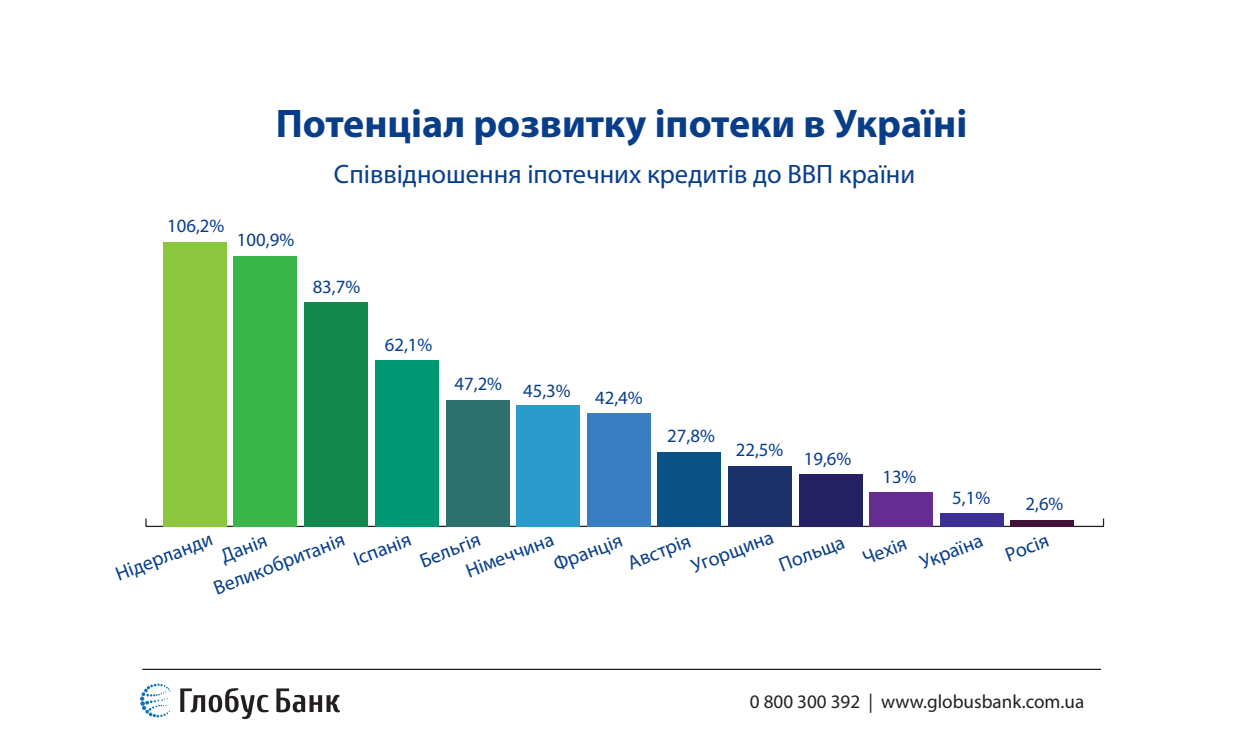
<style>
.page{position:relative;width:1241px;height:745px;background:#fff}
.page>*{position:absolute;margin:0;border:0;box-sizing:border-box;transform-origin:0 0}
.t1{font:700 40px "Myriad Pro";color:#083e89}
.t2{font:26.62px "Myriad Pro";color:#083e89}
.t3{font:20px/27.2px "Myriad Pro";color:#083e89}
.t4{font:19.12px "Myriad Pro";color:#231f20}
.t5{font:18.75px "Myriad Pro";color:#083e89}
</style>
<div class="page">
<svg style="left:180px;top:688px;width:88px;height:30px"></svg>
<svg style="left:276px;top:688px;width:64px;height:23px"></svg>
<svg style="left:140px;top:683px;width:30px;height:34px"></svg>
<hr style="left:142px;top:668px;width:958px;height:1px;background:#231f20">
<hr style="left:146px;top:525px;width:957px;height:1px;background:#231f20">
<svg style="left:145px;top:518px;width:2px;height:8px"></svg>
<div style="left:1010px;top:519px;width:64px;height:7px;background:#401237"></div>
<div style="left:939px;top:512px;width:64px;height:14px;background:#3a2f92"></div>
<div style="left:869px;top:491px;width:63px;height:35px;background:#652d91"></div>
<div style="left:798px;top:473px;width:64px;height:53px;background:#252161"></div>
<div style="left:728px;top:466px;width:63px;height:60px;background:#1a3268"></div>
<div style="left:657px;top:452px;width:64px;height:74px;background:#0a5186"></div>
<div style="left:586px;top:412px;width:64px;height:114px;background:#397ec1"></div>
<div style="left:516px;top:405px;width:63px;height:121px;background:#2b9bcb"></div>
<div style="left:446px;top:399px;width:64px;height:127px;background:#2d706d"></div>
<div style="left:375px;top:360px;width:63px;height:166px;background:#009773"></div>
<div style="left:304px;top:302px;width:64px;height:224px;background:#12884d"></div>
<div style="left:234px;top:256px;width:63px;height:270px;background:#3ab54a"></div>
<div style="left:163px;top:242px;width:63px;height:284px;background:#8bc63e"></div>
<p class="t5" style="left:167px;top:214px;width:59px">106,2%</p>
<h1 class="t1" style="left:276px;top:98px;width:693px">Потенціал розвитку іпотеки в Україні</h1>
<h2 class="t2" style="left:334px;top:158px;width:582px">Співвідношення іпотечних кредитів до ВВП країни</h2>
<p class="t5" style="left:237px;top:228px;width:59px">100,9%</p>
<p class="t5" style="left:312px;top:275px;width:49px">83,7%</p>
<p class="t5" style="left:385px;top:333px;width:49px">62,1%</p>
<p class="t5" style="left:454px;top:375px;width:118px">47,2% 45,3%</p>
<p class="t5" style="left:595px;top:386px;width:49px">42,4%</p>
<p class="t5" style="left:667px;top:424px;width:49px">27,8%</p>
<p class="t5" style="left:735px;top:442px;width:117px">22,5% 19,6%</p>
<p class="t5" style="left:882px;top:465px;width:36px">13%</p>
<p class="t5" style="left:952px;top:485px;width:39px">5,1%</p>
<p class="t5" style="left:1025px;top:492px;width:39px">2,6%</p>
<p class="t3" style="left:461px;top:558px;width:94px;rotate:-21deg">Німеччина</p>
<p class="t3" style="left:549px;top:551px;width:74px;rotate:-21deg">Франція</p>
<p class="t3" style="left:623px;top:550px;width:67px;rotate:-21deg">Австрія</p>
<p class="t3" style="left:687px;top:553px;width:88px;rotate:-21deg">Угорщина</p>
<p class="t3" style="left:774px;top:552px;width:70px;rotate:-21deg">Польща</p>
<p class="t3" style="left:858px;top:545px;width:47px;rotate:-21deg">Чехія</p>
<p class="t3" style="left:915px;top:549px;width:67px;rotate:-21deg">Україна</p>
<p class="t3" style="left:1001px;top:542px;width:46px;rotate:-21deg">Росія</p>
<p class="t3" style="left:111px;top:561px;width:104px;rotate:-21deg">Нідерланди</p>
<p class="t3" style="left:200px;top:549px;width:140px;text-indent:18px;rotate:-21deg">Данія<br>Великобританія</p>
<p class="t3" style="left:349px;top:546px;width:61px;rotate:-21deg">Іспанія</p>
<p class="t3" style="left:415px;top:548px;width:65px;rotate:-21deg">Бельгія</p>
<p class="t4" style="left:749px;top:689px;width:336px">0 800 300 392 | www.globusbank.com.ua</p>
</div>
